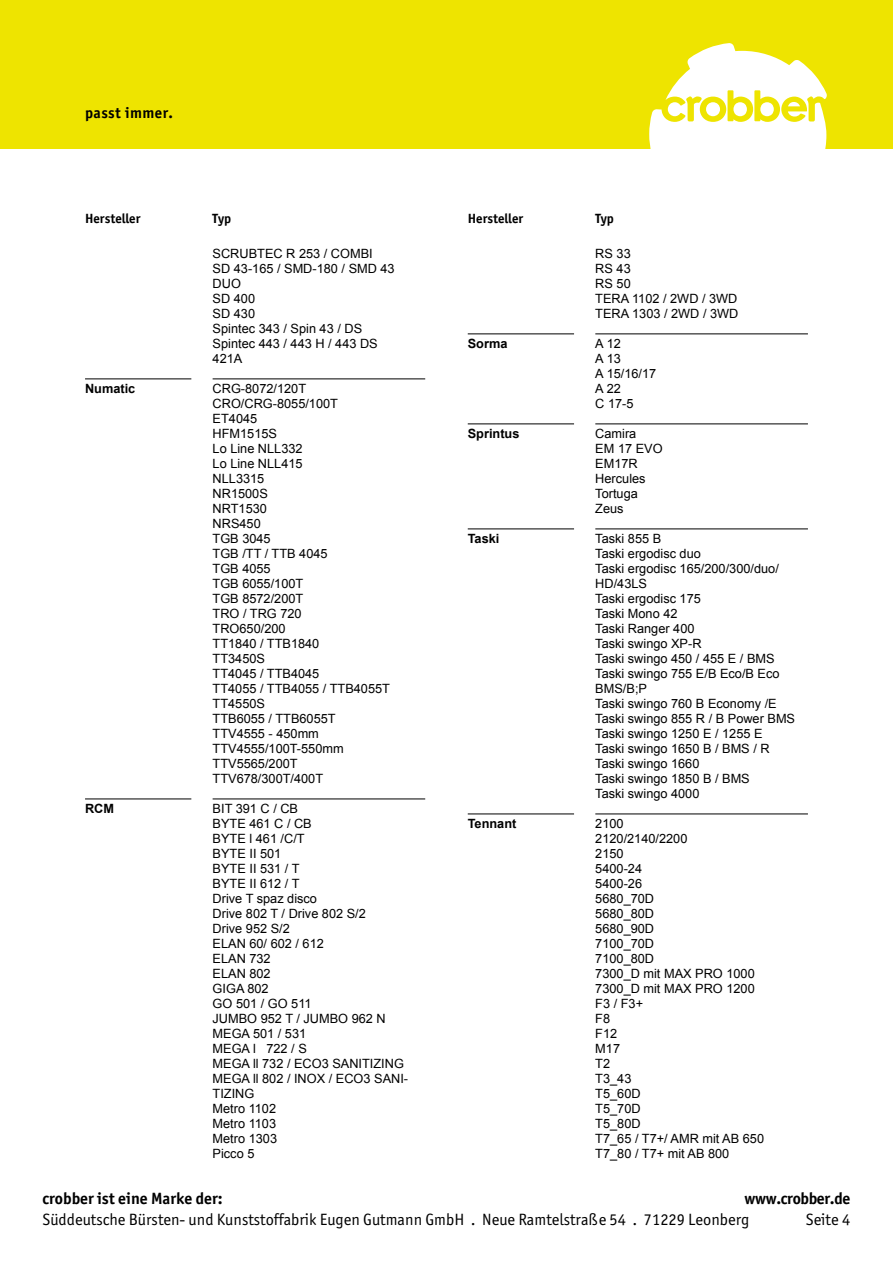
<style>
.page{position:relative;width:893px;height:1263px;background:#fff}
.page>*{position:absolute;margin:0;border:0;box-sizing:border-box;transform-origin:0 0}
.t1{font:16.5px "Officina Sans";color:#000}
.t2{font:700 16.5px "Officina Sans";color:#000}
.t3{font:700 16.5px "Officina Sans";letter-spacing:-.02em;color:#000}
.t4{font:700 15.45px "Officina Sans";letter-spacing:.03em;color:#000}
.t5{font:700 13.5px "Officina Sans";color:#000}
.t6{font:12.75px/15px "Arial";color:#000}
.t7{font:700 12.75px "Arial";color:#000}
</style>
<div class="page">
<div style="left:0;top:0;width:893px;height:149px;background:#eee400"></div>
<svg style="left:649px;top:43px;width:178px;height:106px"></svg>
<hr style="left:85px;top:378px;width:106px;height:1px;background:#000">
<hr style="left:85px;top:798px;width:106px;height:1px;background:#000">
<hr style="left:213px;top:378px;width:212px;height:1px;background:#000">
<hr style="left:213px;top:798px;width:212px;height:1px;background:#000">
<hr style="left:468px;top:333px;width:106px;height:1px;background:#000">
<hr style="left:468px;top:423px;width:106px;height:1px;background:#000">
<hr style="left:468px;top:528px;width:106px;height:1px;background:#000">
<hr style="left:468px;top:813px;width:106px;height:1px;background:#000">
<hr style="left:595px;top:333px;width:213px;height:1px;background:#000">
<hr style="left:595px;top:423px;width:213px;height:1px;background:#000">
<hr style="left:595px;top:528px;width:213px;height:1px;background:#000">
<hr style="left:595px;top:813px;width:213px;height:1px;background:#000">
<p class="t4" style="left:85px;top:104px;width:90px">passt immer.</p>
<p class="t5" style="left:85px;top:210px;width:57px">Hersteller</p>
<p class="t5" style="left:213px;top:210px;width:20px">Typ</p>
<p class="t5" style="left:468px;top:210px;width:57px">Hersteller</p>
<p class="t5" style="left:595px;top:210px;width:20px">Typ</p>
<p class="t7" style="left:85px;top:380px;width:52px">Numatic</p>
<p class="t7" style="left:85px;top:800px;width:31px">RCM</p>
<p class="t6" style="left:213px;top:246px;width:162px">SCRUBTEC R 253 / COMBI</p>
<p class="t6" style="left:213px;top:261px;width:184px">SD 43-165 / SMD-180 / SMD 43<br>DUO</p>
<p class="t6" style="left:213px;top:291px;width:44px">SD 400</p>
<p class="t6" style="left:213px;top:306px;width:44px">SD 430</p>
<p class="t6" style="left:213px;top:321px;width:151px">Spintec 343 / Spin 43 / DS</p>
<p class="t6" style="left:213px;top:336px;width:167px">Spintec 443 / 443 H / 443 DS</p>
<p class="t6" style="left:213px;top:351px;width:31px">421A</p>
<p class="t6" style="left:213px;top:381px;width:95px">CRG-8072/120T</p>
<p class="t6" style="left:213px;top:396px;width:127px">CRO/CRG-8055/100T</p>
<p class="t6" style="left:213px;top:411px;width:46px">ET4045</p>
<p class="t6" style="left:213px;top:426px;width:66px">HFM1515S</p>
<p class="t6" style="left:213px;top:441px;width:92px">Lo Line NLL332</p>
<p class="t6" style="left:213px;top:456px;width:92px">Lo Line NLL415</p>
<p class="t6" style="left:213px;top:471px;width:53px">NLL3315</p>
<p class="t6" style="left:213px;top:486px;width:57px">NR1500S</p>
<p class="t6" style="left:213px;top:501px;width:56px">NRT1530</p>
<p class="t6" style="left:213px;top:516px;width:50px">NRS450</p>
<p class="t6" style="left:213px;top:531px;width:60px">TGB 3045</p>
<p class="t6" style="left:213px;top:546px;width:117px">TGB /TT / TTB 4045</p>
<p class="t6" style="left:213px;top:561px;width:60px">TGB 4055</p>
<p class="t6" style="left:213px;top:576px;width:92px">TGB 6055/100T</p>
<p class="t6" style="left:213px;top:591px;width:92px">TGB 8572/200T</p>
<p class="t6" style="left:213px;top:606px;width:91px">TRO / TRG 720</p>
<p class="t6" style="left:213px;top:621px;width:74px">TRO650/200</p>
<p class="t6" style="left:213px;top:636px;width:108px">TT1840 / TTB1840</p>
<p class="t6" style="left:213px;top:651px;width:54px">TT3450S</p>
<p class="t6" style="left:213px;top:666px;width:108px">TT4045 / TTB4045</p>
<p class="t6" style="left:213px;top:681px;width:179px">TT4055 / TTB4055 / TTB4055T</p>
<p class="t6" style="left:213px;top:696px;width:54px">TT4550S</p>
<p class="t6" style="left:213px;top:711px;width:125px">TTB6055 / TTB6055T</p>
<p class="t6" style="left:213px;top:726px;width:108px">TTV4555 - 450mm</p>
<p class="t6" style="left:213px;top:741px;width:133px">TTV4555/100T-550mm</p>
<p class="t6" style="left:213px;top:756px;width:87px">TTV5565/200T</p>
<p class="t6" style="left:213px;top:771px;width:112px">TTV678/300T/400T</p>
<p class="t6" style="left:213px;top:801px;width:87px">BIT 391 C / CB</p>
<p class="t6" style="left:213px;top:816px;width:101px">BYTE 461 C / CB</p>
<p class="t6" style="left:213px;top:831px;width:94px">BYTE l 461 /C/T</p>
<p class="t6" style="left:213px;top:846px;width:70px">BYTE II 501</p>
<p class="t6" style="left:213px;top:861px;width:88px">BYTE II 531 / T</p>
<p class="t6" style="left:213px;top:876px;width:88px">BYTE II 612 / T</p>
<p class="t6" style="left:213px;top:891px;width:106px">Drive T spaz disco</p>
<p class="t6" style="left:213px;top:906px;width:155px">Drive 802 T / Drive 802 S/2</p>
<p class="t6" style="left:213px;top:921px;width:79px">Drive 952 S/2</p>
<p class="t6" style="left:213px;top:936px;width:113px">ELAN 60/ 602 / 612</p>
<p class="t6" style="left:213px;top:951px;width:60px">ELAN 732</p>
<p class="t6" style="left:213px;top:966px;width:60px">ELAN 802</p>
<p class="t6" style="left:213px;top:981px;width:57px">GIGA 802</p>
<p class="t6" style="left:213px;top:996px;width:100px">GO 501 / GO 511</p>
<p class="t6" style="left:213px;top:1011px;width:175px">JUMBO 952 T / JUMBO 962 N</p>
<p class="t6" style="left:213px;top:1026px;width:95px">MEGA 501 / 531</p>
<p class="t6" style="left:213px;top:1041px;width:96px">MEGA l 722 / S</p>
<p class="t6" style="left:213px;top:1056px;width:193px">MEGA ll 732 / ECO3 SANITIZING</p>
<p class="t6" style="left:213px;top:1071px;width:197px">MEGA ll 802 / INOX / ECO3 SANI-<br>TIZING</p>
<p class="t6" style="left:213px;top:1101px;width:65px">Metro 1102</p>
<p class="t6" style="left:213px;top:1116px;width:65px">Metro 1103</p>
<p class="t6" style="left:213px;top:1131px;width:66px">Metro 1303</p>
<p class="t6" style="left:213px;top:1146px;width:43px">Picco 5</p>
<p class="t7" style="left:468px;top:335px;width:41px">Sorma</p>
<p class="t7" style="left:468px;top:425px;width:53px">Sprintus</p>
<p class="t7" style="left:468px;top:530px;width:33px">Taski</p>
<p class="t7" style="left:468px;top:815px;width:50px">Tennant</p>
<p class="t6" style="left:595px;top:246px;width:37px">RS 33</p>
<p class="t6" style="left:595px;top:261px;width:37px">RS 43</p>
<p class="t6" style="left:595px;top:276px;width:37px">RS 50</p>
<p class="t6" style="left:595px;top:291px;width:144px">TERA 1102 / 2WD / 3WD</p>
<p class="t6" style="left:595px;top:306px;width:145px">TERA 1303 / 2WD / 3WD</p>
<p class="t6" style="left:595px;top:336px;width:27px">A 12</p>
<p class="t6" style="left:595px;top:351px;width:27px">A 13</p>
<p class="t6" style="left:595px;top:366px;width:62px">A 15/16/17</p>
<p class="t6" style="left:595px;top:381px;width:27px">A 22</p>
<p class="t6" style="left:595px;top:396px;width:40px">C 17-5</p>
<p class="t6" style="left:595px;top:426px;width:43px">Camira</p>
<p class="t6" style="left:595px;top:441px;width:69px">EM 17 EVO</p>
<p class="t6" style="left:595px;top:456px;width:44px">EM17R</p>
<p class="t6" style="left:595px;top:471px;width:52px">Hercules</p>
<p class="t6" style="left:595px;top:486px;width:44px">Tortuga</p>
<p class="t6" style="left:595px;top:501px;width:30px">Zeus</p>
<p class="t6" style="left:595px;top:531px;width:67px">Taski 855 B</p>
<p class="t6" style="left:595px;top:546px;width:107px">Taski ergodisc duo</p>
<p class="t6" style="left:595px;top:561px;width:185px">Taski ergodisc 165/200/300/duo/<br>HD/43LS</p>
<p class="t6" style="left:595px;top:591px;width:107px">Taski ergodisc 175</p>
<p class="t6" style="left:595px;top:606px;width:84px">Taski Mono 42</p>
<p class="t6" style="left:595px;top:621px;width:101px">Taski Ranger 400</p>
<p class="t6" style="left:595px;top:636px;width:108px">Taski swingo XP-R</p>
<p class="t6" style="left:595px;top:651px;width:181px">Taski swingo 450 / 455 E / BMS</p>
<p class="t6" style="left:595px;top:666px;width:186px">Taski swingo 755 E/B Eco/B Eco<br>BMS/B;P</p>
<p class="t6" style="left:595px;top:696px;width:183px">Taski swingo 760 B Economy /E</p>
<p class="t6" style="left:595px;top:711px;width:201px">Taski swingo 855 R / B Power BMS</p>
<p class="t6" style="left:595px;top:726px;width:169px">Taski swingo 1250 E / 1255 E</p>
<p class="t6" style="left:595px;top:741px;width:176px">Taski swingo 1650 B / BMS / R</p>
<p class="t6" style="left:595px;top:756px;width:106px">Taski swingo 1660</p>
<p class="t6" style="left:595px;top:771px;width:156px">Taski swingo 1850 B / BMS</p>
<p class="t6" style="left:595px;top:786px;width:106px">Taski swingo 4000</p>
<p class="t6" style="left:595px;top:816px;width:30px">2100</p>
<p class="t6" style="left:595px;top:831px;width:94px">2120/2140/2200</p>
<p class="t6" style="left:595px;top:846px;width:30px">2150</p>
<p class="t6" style="left:595px;top:861px;width:48px">5400-24</p>
<p class="t6" style="left:595px;top:876px;width:48px">5400-26</p>
<p class="t6" style="left:595px;top:891px;width:60px">5680_70D</p>
<p class="t6" style="left:595px;top:906px;width:60px">5680_80D</p>
<p class="t6" style="left:595px;top:921px;width:60px">5680_90D</p>
<p class="t6" style="left:595px;top:936px;width:60px">7100_70D</p>
<p class="t6" style="left:595px;top:951px;width:60px">7100_80D</p>
<p class="t6" style="left:595px;top:966px;width:161px">7300_D mit MAX PRO 1000</p>
<p class="t6" style="left:595px;top:981px;width:161px">7300_D mit MAX PRO 1200</p>
<p class="t6" style="left:595px;top:996px;width:49px">F3 / F3+</p>
<p class="t6" style="left:595px;top:1011px;width:16px">F8</p>
<p class="t6" style="left:595px;top:1026px;width:23px">F12</p>
<p class="t6" style="left:595px;top:1041px;width:26px">M17</p>
<p class="t6" style="left:595px;top:1056px;width:16px">T2</p>
<p class="t6" style="left:595px;top:1071px;width:38px">T3_43</p>
<p class="t6" style="left:595px;top:1086px;width:47px">T5_60D</p>
<p class="t6" style="left:595px;top:1101px;width:47px">T5_70D</p>
<p class="t6" style="left:595px;top:1116px;width:47px">T5_80D</p>
<p class="t6" style="left:595px;top:1131px;width:170px">T7_65 / T7+/ AMR mit AB 650</p>
<p class="t6" style="left:595px;top:1146px;width:136px">T7_80 / T7+ mit AB 800</p>
<p class="t2" style="left:43px;top:1188px;width:182px">crobber ist eine Marke der:</p>
<p class="t3" style="left:745px;top:1188px;width:107px">www.crobber.de</p>
<p class="t1" style="left:43px;top:1210px;width:708px">Süddeutsche Bürsten- und Kunststoffabrik Eugen Gutmann GmbH . Neue Ramtelstraße 54 . 71229 Leonberg</p>
<p class="t1" style="left:806px;top:1210px;width:46px">Seite 4</p>
</div>
